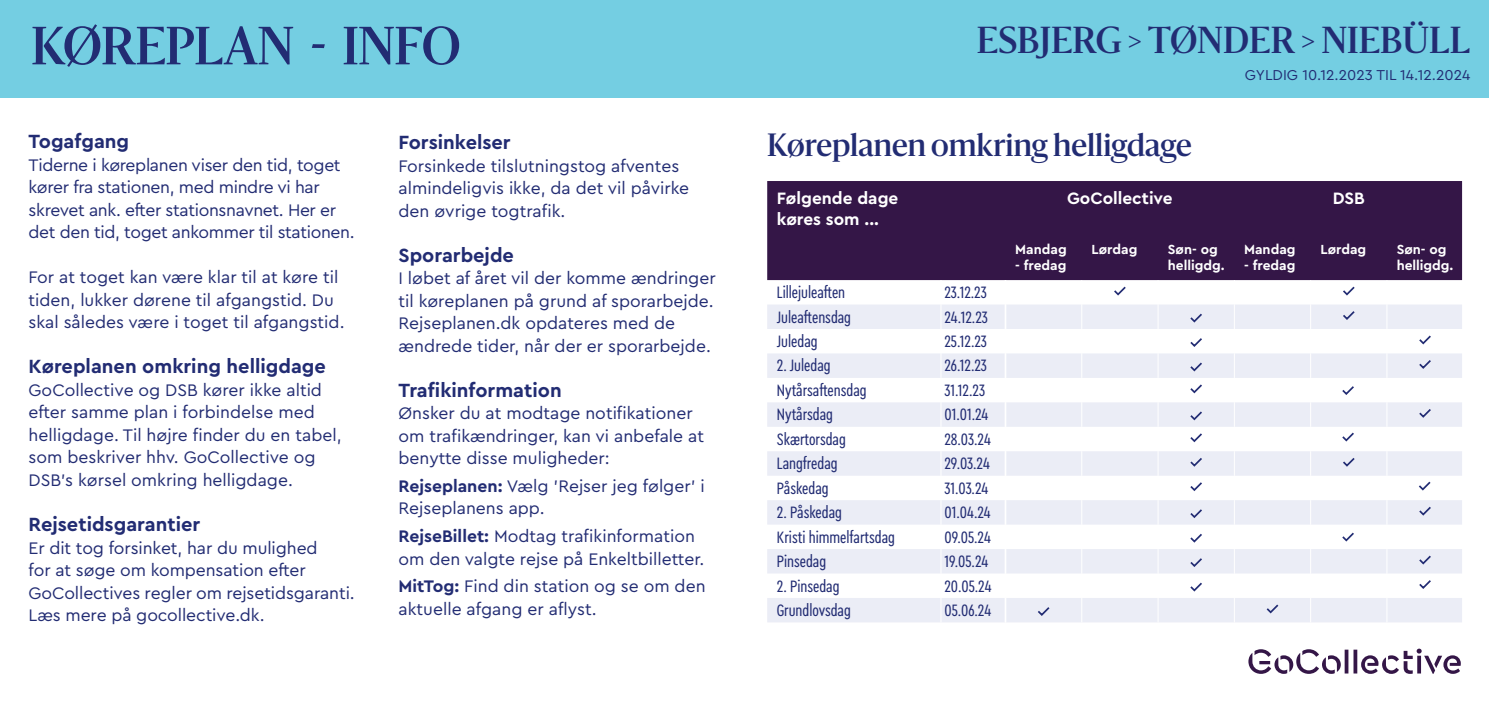
<style>
.page{position:relative;width:1489px;height:702px;background:#fff}
.page>*{position:absolute;margin:0;border:0;box-sizing:border-box;transform-origin:0 0}
.t1{font:500 50px "Sanomat";letter-spacing:-.015em;color:#222c73}
.t2{font:500 35px "Sanomat";color:#222c73}
.t3{font:500 30px "Sanomat";color:#222c73}
.t4{font:700 20px "Cera Pro";color:#222c73}
.t5{font:17.5px/22.5px "Cera Pro";color:#222c73}
.t6{font:17.5px/22.5px "Cera Pro";letter-spacing:-.02em;color:#222c73}
.t7{font:17.25px "Cera Condensed";color:#222c73}
.t8{font:700 17.25px/20.8px "Cera Pro";color:#fff}
.t9{font:15px "Cera Pro";color:#222c73}
.t10{font:700 13.75px/16.5px "Cera Pro";color:#fff}
.s1{font-weight:700}
</style>
<div class="page">
<div style="left:0;top:0;width:1488px;height:97px;background:#74cee2"></div>
<svg style="left:1248px;top:648px;width:212px;height:25px"></svg>
<div style="left:767px;top:181px;width:694px;height:99px;background:#341647"></div>
<svg style="left:767px;top:305px;width:694px;height:317px;fill:#ebedf6"></svg>
<svg style="left:940px;top:280px;width:1px;height:342px"></svg>
<svg style="left:1157px;top:280px;width:1px;height:342px"></svg>
<svg style="left:1233px;top:280px;width:1px;height:342px"></svg>
<svg style="left:1310px;top:305px;width:1px;height:317px"></svg>
<svg style="left:1386px;top:280px;width:1px;height:342px"></svg>
<svg style="left:1081px;top:305px;width:1px;height:317px"></svg>
<svg style="left:1004px;top:280px;width:2px;height:342px"></svg>
<svg style="left:1114px;top:286px;width:12px;height:10px"></svg>
<svg style="left:1343px;top:286px;width:12px;height:10px"></svg>
<svg style="left:1188px;top:312px;width:15px;height:12px"></svg>
<svg style="left:1340px;top:309px;width:16px;height:12px"></svg>
<svg style="left:1188px;top:336px;width:15px;height:12px"></svg>
<svg style="left:1417px;top:334px;width:15px;height:11px"></svg>
<svg style="left:1188px;top:361px;width:15px;height:11px"></svg>
<svg style="left:1417px;top:358px;width:15px;height:12px"></svg>
<svg style="left:1188px;top:382px;width:15px;height:12px"></svg>
<svg style="left:1188px;top:409px;width:15px;height:12px"></svg>
<svg style="left:1417px;top:407px;width:15px;height:12px"></svg>
<svg style="left:1188px;top:431px;width:15px;height:12px"></svg>
<svg style="left:1188px;top:456px;width:15px;height:12px"></svg>
<svg style="left:1340px;top:456px;width:16px;height:12px"></svg>
<svg style="left:1188px;top:480px;width:15px;height:12px"></svg>
<svg style="left:1188px;top:507px;width:15px;height:12px"></svg>
<svg style="left:1417px;top:505px;width:15px;height:12px"></svg>
<svg style="left:1188px;top:532px;width:15px;height:12px"></svg>
<svg style="left:1188px;top:556px;width:15px;height:12px"></svg>
<svg style="left:1417px;top:553px;width:15px;height:12px"></svg>
<svg style="left:1188px;top:580px;width:15px;height:12px"></svg>
<svg style="left:1417px;top:578px;width:15px;height:12px"></svg>
<svg style="left:1035px;top:605px;width:16px;height:12px"></svg>
<svg style="left:1264px;top:602px;width:16px;height:12px"></svg>
<svg style="left:1340px;top:384px;width:15px;height:12px"></svg>
<svg style="left:1340px;top:431px;width:15px;height:11px"></svg>
<svg style="left:1340px;top:530px;width:15px;height:12px"></svg>
<svg style="left:1416px;top:480px;width:16px;height:12px"></svg>
<h1 class="t1" style="left:31px;top:9px;width:431px">KØREPLAN - INFO</h1>
<h2 class="t2" style="left:976px;top:14px;width:495px">ESBJERG &gt; TØNDER &gt; NIEBÜLL</h2>
<p class="t9" style="left:1244px;top:64px;width:227px">GYLDIG 10.12.2023 TIL 14.12.2024</p>
<p class="t4" style="left:29px;top:126px;width:102px">Togafgang</p>
<p class="t6" style="left:29px;top:153px;width:327px">Tiderne i køreplanen viser den tid, toget kører fra stationen, med mindre vi har skrevet ank. efter stationsnavnet. Her er det den tid, toget ankommer til stationen.</p>
<p class="t5" style="left:29px;top:266px;width:317px">For at toget kan være klar til at køre til tiden, lukker dørene til afgangstid. Du skal således være i toget til afgangstid.</p>
<p class="t4" style="left:29px;top:351px;width:299px">Køreplanen omkring helligdage</p>
<p class="t5" style="left:29px;top:378px;width:314px">GoCollective og DSB kører ikke altid efter samme plan i forbindelse med helligdage. Til højre finder du en tabel, som beskriver hhv. GoCollective og DSB’s kørsel omkring helligdage.</p>
<p class="t4" style="left:29px;top:509px;width:173px">Rejsetidsgarantier</p>
<p class="t5" style="left:29px;top:536px;width:328px">Er dit tog forsinket, har du mulighed<br>for at søge om kompensation efter GoCollectives regler om rejsetidsgaranti.<br>Læs mere på gocollective.dk.</p>
<p class="t4" style="left:398px;top:127px;width:114px">Forsinkelser</p>
<p class="t5" style="left:398px;top:154px;width:292px">Forsinkede tilslutningstog afventes almindeligvis ikke, da det vil påvirke den øvrige togtrafik.</p>
<p class="t4" style="left:398px;top:240px;width:117px">Sporarbejde</p>
<p class="t5" style="left:398px;top:267px;width:319px">I løbet af året vil der komme ændringer til køreplanen på grund af sporarbejde.<br>Rejseplanen.dk opdateres med de ændrede tider, når der er sporarbejde.</p>
<p class="t4" style="left:398px;top:375px;width:165px">Trafikinformation</p>
<p class="t5" style="left:398px;top:402px;width:307px">Ønsker du at modtage notifikationer om trafikændringer, kan vi anbefale at benytte disse muligheder:</p>
<p class="t5" style="left:398px;top:474px;width:308px"><span class="s1">Rejseplanen:</span> Vælg 'Rejser jeg følger' i<br>Rejseplanens app.</p>
<p class="t5" style="left:398px;top:524px;width:307px"><span class="s1">RejseBillet:</span> Modtag trafikinformation om den valgte rejse på Enkeltbilletter.</p>
<p class="t5" style="left:398px;top:574px;width:308px"><span class="s1">MitTog:</span> Find din station og se om den aktuelle afgang er aflyst.</p>
<h3 class="t3" style="left:767px;top:123px;width:426px">Køreplanen omkring helligdage</h3>
<p class="t8" style="left:776px;top:187px;width:123px">Følgende dage køres som ...</p>
<p class="t8" style="left:1067px;top:187px;width:107px">GoCollective</p>
<p class="t8" style="left:1332px;top:187px;width:34px">DSB</p>
<p class="t10" style="left:1015px;top:241px;width:53px">Mandag</p>
<p class="t10" style="left:1015px;top:257px;width:53px">- fredag</p>
<p class="t10" style="left:1091px;top:241px;width:47px">Lørdag</p>
<p class="t10" style="left:1167px;top:241px;width:58px">Søn- og helligdg.</p>
<p class="t10" style="left:1243px;top:241px;width:53px">Mandag</p>
<p class="t10" style="left:1320px;top:241px;width:47px">Lørdag</p>
<p class="t10" style="left:1396px;top:241px;width:58px">Søn- og helligdg.</p>
<p class="t10" style="left:1243px;top:257px;width:53px">- fredag</p>
<p class="t7" style="left:776px;top:280px;width:70px">Lillejuleaften</p>
<p class="t7" style="left:944px;top:280px;width:44px">23.12.23</p>
<p class="t7" style="left:776px;top:304px;width:76px">Juleaftensdag</p>
<p class="t7" style="left:944px;top:304px;width:45px">24.12.23</p>
<p class="t7" style="left:776px;top:329px;width:42px">Juledag</p>
<p class="t7" style="left:944px;top:329px;width:44px">25.12.23</p>
<p class="t7" style="left:776px;top:353px;width:55px">2. Juledag</p>
<p class="t7" style="left:944px;top:353px;width:44px">26.12.23</p>
<p class="t7" style="left:776px;top:377px;width:91px">Nytårsaftensdag</p>
<p class="t7" style="left:944px;top:377px;width:42px">31.12.23</p>
<p class="t7" style="left:776px;top:402px;width:58px">Nytårsdag</p>
<p class="t7" style="left:944px;top:402px;width:45px">01.01.24</p>
<p class="t7" style="left:776px;top:426px;width:70px">Skærtorsdag</p>
<p class="t7" style="left:944px;top:426px;width:48px">28.03.24</p>
<p class="t7" style="left:776px;top:451px;width:62px">Langfredag</p>
<p class="t7" style="left:944px;top:451px;width:47px">29.03.24</p>
<p class="t7" style="left:776px;top:475px;width:53px">Påskedag</p>
<p class="t7" style="left:944px;top:475px;width:45px">31.03.24</p>
<p class="t7" style="left:776px;top:500px;width:67px">2. Påskedag</p>
<p class="t7" style="left:944px;top:500px;width:48px">01.04.24</p>
<p class="t7" style="left:776px;top:524px;width:120px">Kristi himmelfartsdag</p>
<p class="t7" style="left:944px;top:524px;width:48px">09.05.24</p>
<p class="t7" style="left:776px;top:548px;width:51px">Pinsedag</p>
<p class="t7" style="left:944px;top:548px;width:45px">19.05.24</p>
<p class="t7" style="left:776px;top:573px;width:64px">2. Pinsedag</p>
<p class="t7" style="left:944px;top:573px;width:48px">20.05.24</p>
<p class="t7" style="left:776px;top:597px;width:75px">Grundlovsdag</p>
<p class="t7" style="left:944px;top:597px;width:48px">05.06.24</p>
</div>
